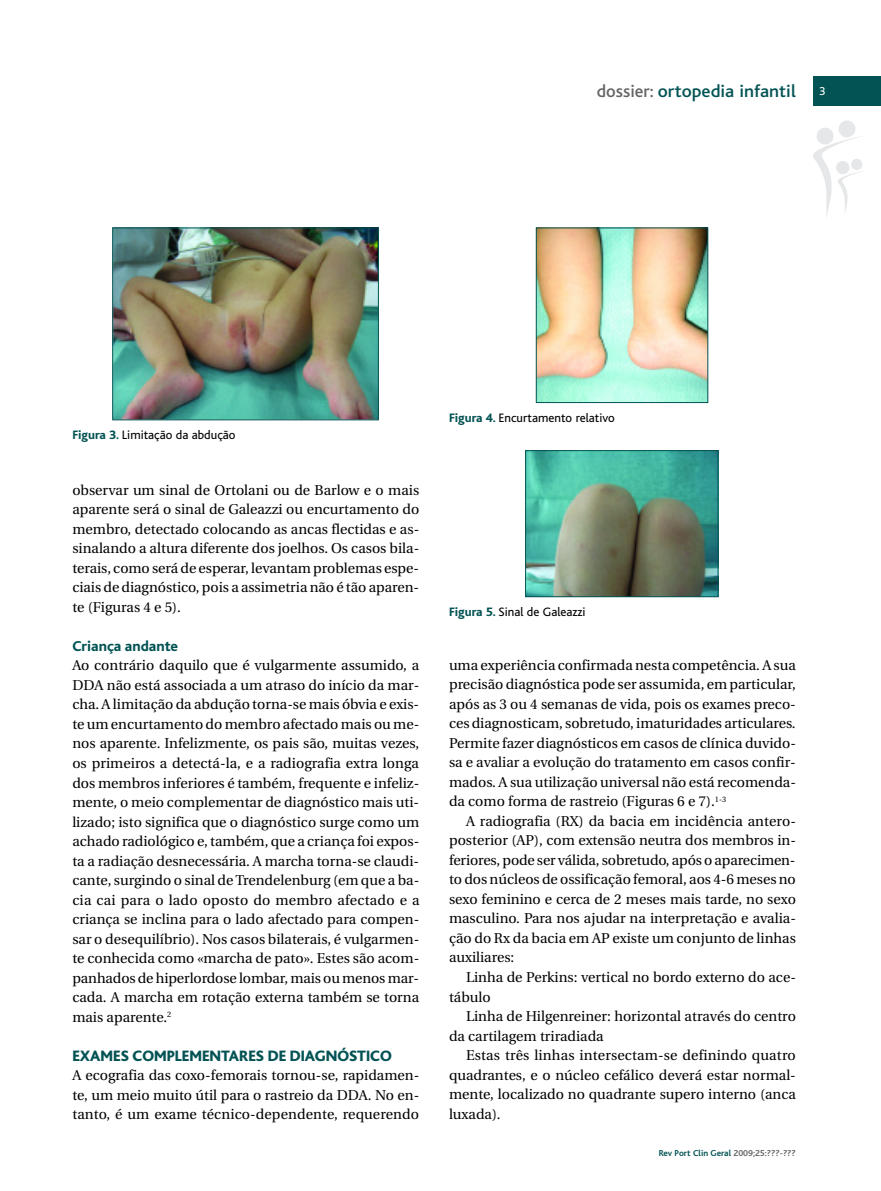
<style>
.page{position:relative;width:881px;height:1191px;background:#fff}
.page>*{position:absolute;margin:0;border:0;box-sizing:border-box;transform-origin:0 0}
.t1{font:500 18px "Bliss";color:#035354;scale:1.05 1}
.t2{font:800 15.75px "Bliss";color:#035354}
.t3{font:800 15px "Bliss";color:#035354}
.t4{font:14.25px/19.5px "Utopia";color:#000;text-align:justify}
.t5{font:12.75px "Bliss";color:#000}
.t6{font:12px "Bliss";color:#fff}
.t7{font:700 9px "Bliss";color:#035354}
.s1{color:#666}
.s2{font-weight:800;color:#035354}
</style>
<div class="page">
<svg style="left:813px;top:120px;width:49px;height:97px"></svg>
<div style="left:812px;top:77px;width:68px;height:29px;background:#035354"></div>
<img style="left:114px;top:229px;width:262px;height:189px">
<div style="left:112px;top:227px;width:266px;height:193px;border:1px solid #035354"></div>
<img style="left:537px;top:229px;width:169px;height:172px">
<div style="left:535px;top:227px;width:173px;height:176px;border:1px solid #035354"></div>
<img style="left:527px;top:452px;width:189px;height:143px">
<div style="left:525px;top:450px;width:193px;height:147px;border:1px solid #035354"></div>
<p class="t1" style="left:596px;top:85px;width:191px"><span class="s1">dossier:</span> ortopedia infantil</p>
<p class="t6" style="left:819px;top:87px;width:8px">3</p>
<p class="t5" style="left:72px;top:431px;width:164px"><span class="s2">Figura 3.</span> Limitação da abdução</p>
<p class="t4" style="left:72px;top:481px;width:348px">observar um sinal de Ortolani ou de Barlow e o mais aparente será o sinal de Galeazzi ou encurtamento do membro, detectado colocando as ancas flectidas e as&shy;sinalando a altura diferente dos joelhos. Os casos bila&shy;terais, como será de esperar, levantam problemas espe&shy;ciais de diagnóstico, pois a assimetria não é tão aparen&shy;te (Figuras 4 e 5).</p>
<p class="t3" style="left:72px;top:641px;width:107px">Criança andante</p>
<p class="t4" style="left:72px;top:657px;width:348px">Ao contrário daquilo que é vulgarmente assumido, a DDA não está associada a um atraso do início da mar&shy;cha. A limitação da abdução torna-se mais óbvia e exis&shy;te um encurtamento do membro afectado mais ou me&shy;nos aparente. Infelizmente, os pais são, muitas vezes, os primeiros a detectá-la, e a radiografia extra longa dos membros inferiores é também, frequente e infeliz&shy;mente, o meio complementar de diagnóstico mais uti&shy;lizado; isto significa que o diagnóstico surge como um achado radiológico e, também, que a criança foi expos&shy;ta a radiação desnecessária. A marcha torna-se claudi&shy;cante, surgindo o sinal de Trendelenburg (em que a ba&shy;cia cai para o lado oposto do membro afectado e a criança se inclina para o lado afectado para compen&shy;sar o desequilíbrio). Nos casos bilaterais, é vulgarmen&shy;te conhecida como «marcha de pato». Estes são acom&shy;panhados de hiperlordose lombar, mais ou menos mar&shy;cada. A marcha em rotação externa também se torna mais aparente.<sup>2</sup></p>
<p class="t2" style="left:72px;top:1050px;width:321px">EXAMES COMPLEMENTARES DE DIAGNÓSTICO</p>
<p class="t4" style="left:72px;top:1066px;width:348px">A ecografia das coxo-femorais tornou-se, rapidamen&shy;te, um meio muito útil para o rastreio da DDA. No en&shy;tanto, é um exame técnico-dependente, requerendo</p>
<p class="t5" style="left:449px;top:414px;width:167px"><span class="s2">Figura 4.</span> Encurtamento relativo</p>
<p class="t5" style="left:449px;top:608px;width:138px"><span class="s2">Figura 5.</span> Sinal de Galeazzi</p>
<p class="t4" style="left:449px;top:656px;width:348px">uma experiência confirmada nesta competência. A sua precisão diagnóstica pode ser assumida, em particular, após as 3 ou 4 semanas de vida, pois os exames preco&shy;ces diagnosticam, sobretudo, imaturidades articulares.<br>Permite fazer diagnósticos em casos de clínica duvido&shy;sa e avaliar a evolução do tratamento em casos confir&shy;mados. A sua utilização universal não está recomenda&shy;da como forma de rastreio (Figuras 6 e 7).<sup>1-3</sup></p>
<p class="t4" style="left:449px;top:812px;width:348px;text-indent:17px">A radiografia (RX) da bacia em incidência antero&shy;posterior (AP), com extensão neutra dos membros in&shy;feriores, pode ser válida, sobretudo, após o aparecimen&shy;to dos núcleos de ossificação femoral, aos 4-6 meses no sexo feminino e cerca de 2 meses mais tarde, no sexo masculino. Para nos ajudar na interpretação e avalia&shy;ção do Rx da bacia em AP existe um conjunto de linhas auxiliares:</p>
<p class="t4" style="left:449px;top:968px;width:348px;text-indent:17px">Linha de Perkins: vertical no bordo externo do ace&shy;tábulo</p>
<p class="t4" style="left:449px;top:1007px;width:348px;text-indent:17px">Linha de Hilgenreiner: horizontal através do centro da cartilagem triradiada</p>
<p class="t4" style="left:449px;top:1046px;width:348px;text-indent:17px">Estas três linhas intersectam-se definindo quatro quadrantes, e o núcleo cefálico deverá estar normal&shy;mente, localizado no quadrante supero interno (anca luxada).</p>
<p class="t7" style="left:658px;top:1149px;width:138px">Rev Port Clin Geral <span class="s1">2009;25:???-???</span></p>
</div>
